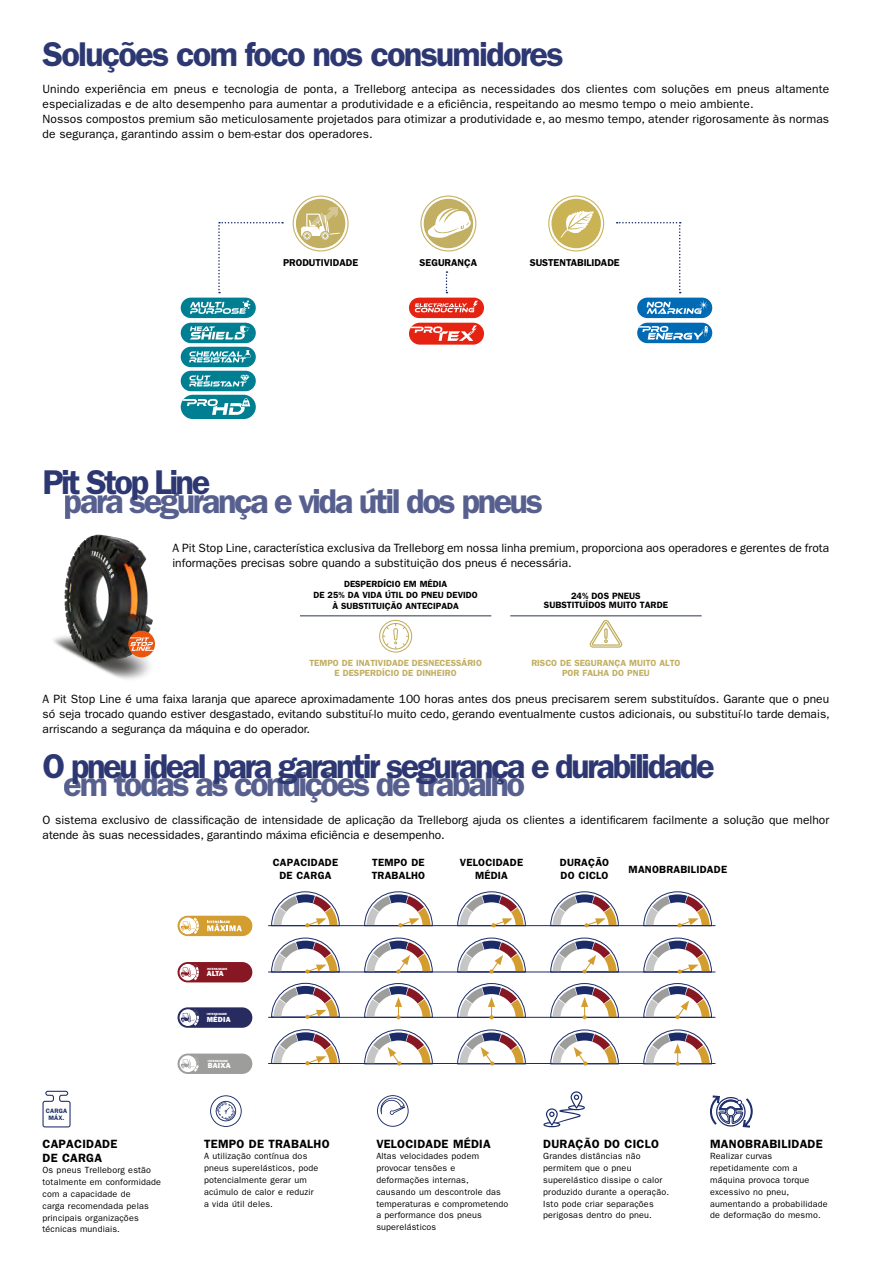
<style>
.page{position:relative;width:893px;height:1263px;background:#fff}
.page>*{position:absolute;margin:0;border:0;box-sizing:border-box;transform-origin:0 0}
.t1{font:600 34.5px "ITC Franklin Gothic Std";letter-spacing:-.075em;color:#2d3873}
.t2{font:600 34.5px "ITC Franklin Gothic Std";letter-spacing:-.055em;color:#2d3873}
.t3{font:12px/15px "ITC Franklin Gothic Std";color:#000}
.t4{font:600 12px/14px "ITC Franklin Gothic Std";letter-spacing:.02em;color:#000}
.t5{font:600 10.5px/13.5px "ITC Franklin Gothic Std";letter-spacing:.02em;color:#000;text-align:center}
.t6{font:600 10.05px "ITC Franklin Gothic Std";color:#000}
.t7{font:600 9.15px/9.1px "ITC Franklin Gothic Std";color:#000;text-align:center}
.t8{font:9px/11.9px "ITC Franklin Gothic Std";letter-spacing:.02em;color:#000}
.t9{font:600 9px/10.8px "ITC Franklin Gothic Std";color:#c1ae60;text-align:center}
.t10{font:600 9px/10.8px "ITC Franklin Gothic Std";color:#000;text-align:center}
.t11{font:7.35px "ITC Franklin Gothic Std Hvy";letter-spacing:.025em;color:#fff}
.t12{font:600 6.3px/6.9px "ITC Franklin Gothic Std";letter-spacing:.02em;color:#1a2b68;text-align:center}
.t13{font:3px "ITC Franklin Gothic Std Hvy";letter-spacing:.02em;color:#fff}
</style>
<div class="page">
<svg style="left:293px;top:196px;width:56px;height:55px"></svg>
<svg style="left:420px;top:196px;width:56px;height:55px"></svg>
<svg style="left:548px;top:196px;width:56px;height:55px"></svg>
<svg style="left:218px;top:222px;width:65px;height:71px"></svg>
<svg style="left:617px;top:222px;width:64px;height:71px"></svg>
<div style="left:637px;top:298px;width:75px;height:20px;background:#006ab4;border-radius:10px"></div>
<svg style="left:647px;top:300px;width:62px;height:14px"></svg>
<div style="left:409px;top:298px;width:75px;height:20px;background:#e42313;border-radius:10px"></div>
<svg style="left:415px;top:301px;width:63px;height:11px"></svg>
<svg style="left:409px;top:323px;width:75px;height:22px;background:#ea5b4f"></svg>
<svg style="left:637px;top:323px;width:75px;height:20px"></svg>
<div style="left:181px;top:298px;width:75px;height:20px;background:#007f92;border-radius:10px"></div>
<svg style="left:190px;top:300px;width:60px;height:14px"></svg>
<svg style="left:181px;top:395px;width:75px;height:24px"></svg>
<svg style="left:446px;top:271px;width:1px;height:22px"></svg>
<div style="left:181px;top:347px;width:75px;height:20px;background:#007f92;border-radius:10px"></div>
<svg style="left:189px;top:350px;width:62px;height:12px"></svg>
<div style="left:181px;top:371px;width:75px;height:20px;background:#007f92;border-radius:10px"></div>
<svg style="left:189px;top:375px;width:60px;height:11px"></svg>
<div style="left:181px;top:323px;width:75px;height:20px;background:#007f92;border-radius:10px"></div>
<svg style="left:190px;top:325px;width:59px;height:14px"></svg>
<img style="left:53px;top:638px;width:97px;height:41px">
<img style="left:57px;top:534px;width:96px;height:133px">
<div style="left:128px;top:631px;width:27px;height:26px;background:#ea560d;border-radius:50%"></div>
<svg style="left:129px;top:637px;width:26px;height:14px"></svg>
<svg style="left:379px;top:620px;width:33px;height:33px"></svg>
<hr style="left:300px;top:616px;width:191px;height:1px;background:#2b3749">
<hr style="left:510px;top:616px;width:192px;height:1px;background:#2b3749">
<svg style="left:589px;top:620px;width:34px;height:28px"></svg>
<hr style="left:268px;top:972px;width:447px;height:1px;background:#1a2b68">
<div style="left:178px;top:962px;width:74px;height:20px;background:#861723;border-radius:10px"></div>
<svg style="left:181px;top:964px;width:18px;height:16px"></svg>
<svg style="left:271px;top:937px;width:69px;height:37px"></svg>
<svg style="left:364px;top:937px;width:69px;height:37px"></svg>
<svg style="left:457px;top:937px;width:69px;height:37px"></svg>
<svg style="left:550px;top:937px;width:69px;height:37px"></svg>
<svg style="left:643px;top:937px;width:69px;height:37px"></svg>
<hr style="left:268px;top:1063px;width:447px;height:1px;background:#1a2b68">
<div style="left:178px;top:1053px;width:74px;height:21px;background:#9d9d9c;border-radius:10px"></div>
<div style="left:180px;top:1055px;width:16px;height:17px;background:#fff;border-radius:50%"></div>
<svg style="left:181px;top:1055px;width:18px;height:17px"></svg>
<svg style="left:271px;top:1029px;width:69px;height:36px"></svg>
<svg style="left:550px;top:1029px;width:69px;height:37px"></svg>
<svg style="left:457px;top:1029px;width:69px;height:37px"></svg>
<svg style="left:364px;top:1029px;width:69px;height:37px"></svg>
<svg style="left:643px;top:1029px;width:69px;height:37px"></svg>
<hr style="left:268px;top:1017px;width:447px;height:1px;background:#1a2b68">
<div style="left:178px;top:1007px;width:74px;height:21px;background:#272b60;border-radius:10px"></div>
<svg style="left:181px;top:1009px;width:18px;height:17px"></svg>
<svg style="left:271px;top:983px;width:69px;height:36px"></svg>
<svg style="left:643px;top:983px;width:69px;height:36px"></svg>
<svg style="left:457px;top:983px;width:69px;height:36px"></svg>
<svg style="left:550px;top:983px;width:69px;height:36px"></svg>
<svg style="left:364px;top:983px;width:69px;height:36px"></svg>
<hr style="left:268px;top:925px;width:447px;height:1px;background:#1a2b68">
<div style="left:178px;top:916px;width:74px;height:20px;background:#d39d2f;border-radius:10px"></div>
<svg style="left:181px;top:917px;width:18px;height:17px"></svg>
<svg style="left:207px;top:921px;width:35px;height:10px"></svg>
<svg style="left:271px;top:891px;width:69px;height:37px"></svg>
<svg style="left:364px;top:891px;width:69px;height:37px"></svg>
<svg style="left:457px;top:891px;width:69px;height:37px"></svg>
<svg style="left:550px;top:891px;width:69px;height:37px"></svg>
<svg style="left:643px;top:891px;width:69px;height:37px"></svg>
<svg style="left:210px;top:1095px;width:32px;height:32px"></svg>
<svg style="left:42px;top:1090px;width:29px;height:38px"></svg>
<svg style="left:543px;top:1091px;width:42px;height:36px"></svg>
<svg style="left:377px;top:1095px;width:32px;height:32px"></svg>
<svg style="left:710px;top:1095px;width:43px;height:33px"></svg>
<h1 class="t2" style="left:43px;top:34px;width:523px">Soluções com foco nos consumidores</h1>
<p class="t3" style="left:43px;top:82px;width:788px">Unindo experiência em pneus e tecnologia de ponta, a Trelleborg antecipa as necessidades dos clientes com soluções em pneus altamente especializadas e de alto desempenho para aumentar a produtividade e a eficiência, respeitando ao mesmo tempo o meio ambiente.<br>Nossos compostos premium são meticulosamente projetados para otimizar a produtividade e, ao mesmo tempo, atender rigorosamente às normas de segurança, garantindo assim o bem-estar dos operadores.</p>
<p class="t6" style="left:283px;top:256px;width:77px">PRODUTIVIDADE</p>
<p class="t6" style="left:420px;top:256px;width:59px">SEGURANÇA</p>
<p class="t6" style="left:530px;top:256px;width:91px">SUSTENTABILIDADE</p>
<h1 class="t1" style="left:43px;top:462px;width:169px">Pit Stop Line</h1>
<h1 class="t1" style="left:64px;top:480px;width:481px">para segurança e vida útil dos pneus</h1>
<p class="t3" style="left:172px;top:540px;width:658px">A Pit Stop Line, característica exclusiva da Trelleborg em nossa linha premium, proporciona aos operadores e gerentes de frota informações precisas sobre quando a substituição dos pneus é necessária.</p>
<p class="t10" style="left:314px;top:579px;width:166px">DESPERDÍCIO EM MÉDIA<br>DE 25% DA VIDA ÚTIL DO PNEU DEVIDO<br>À SUBSTITUIÇÃO ANTECIPADA</p>
<p class="t7" style="left:544px;top:591px;width:126px">24% DOS PNEUS<br>SUBSTITUÍDOS MUITO TARDE</p>
<p class="t9" style="left:309px;top:657px;width:174px">TEMPO DE INATIVIDADE DESNECESSÁRIO<br>E DESPERDÍCIO DE DINHEIRO</p>
<p class="t9" style="left:531px;top:657px;width:151px">RISCO DE SEGURANÇA MUITO ALTO<br>POR FALHA DO PNEU</p>
<p class="t3" style="left:43px;top:691px;width:789px;text-align:justify">A Pit Stop Line é uma faixa laranja que aparece aproximadamente 100 horas antes dos pneus precisarem serem substituídos. Garante que o pneu só seja trocado quando estiver desgastado, evitando substituí-lo muito cedo, gerando eventualmente custos adicionais, ou substituí-lo tarde demais, arriscando a segurança da máquina e do operador.</p>
<h1 class="t1" style="left:43px;top:745px;width:674px">O pneu ideal para garantir segurança e durabilidade</h1>
<h1 class="t1" style="left:64px;top:764px;width:463px">em todas as condições de trabalho</h1>
<p class="t3" style="left:43px;top:812px;width:788px">O sistema exclusivo de classificação de intensidade de aplicação da Trelleborg ajuda os clientes a identificarem facilmente a solução que melhor atende às suas necessidades, garantindo máxima eficiência e desempenho.</p>
<p class="t12" style="left:46px;top:1107px;width:23px">CARGA<br>MÁX.</p>
<p class="t4" style="left:43px;top:1136px;width:76px">CAPACIDADE<br>DE CARGA</p>
<p class="t8" style="left:43px;top:1164px;width:120px">Os pneus Trelleborg estão totalmente em conformidade com a capacidade de<br>carga recomendada pelas principais organizações técnicas mundiais.</p>
<p class="t13" style="left:207px;top:967px;width:22px">INTENSIDADE</p>
<p class="t11" style="left:207px;top:969px;width:19px">ALTA</p>
<p class="t13" style="left:207px;top:1012px;width:22px">INTENSIDADE</p>
<p class="t11" style="left:207px;top:1015px;width:25px">MÉDIA</p>
<p class="t13" style="left:208px;top:1059px;width:22px">INTENSIDADE</p>
<p class="t11" style="left:208px;top:1061px;width:24px">BAIXA</p>
<p class="t5" style="left:273px;top:855px;width:67px">CAPACIDADE<br>DE CARGA</p>
<p class="t5" style="left:372px;top:855px;width:55px;text-align:left">TEMPO DE<br>TRABALHO</p>
<p class="t5" style="left:460px;top:855px;width:65px">VELOCIDADE<br>MÉDIA</p>
<p class="t5" style="left:560px;top:855px;width:51px;text-align:left">DURAÇÃO<br>DO CICLO</p>
<p class="t5" style="left:629px;top:862px;width:100px">MANOBRABILIDADE</p>
<p class="t4" style="left:204px;top:1136px;width:127px">TEMPO DE TRABALHO</p>
<p class="t8" style="left:204px;top:1150px;width:116px">A utilização contínua dos pneus superelásticos, pode potencialmente gerar um acúmulo de calor e reduzir a vida útil deles.</p>
<p class="t4" style="left:376px;top:1136px;width:116px">VELOCIDADE MÉDIA</p>
<p class="t8" style="left:376px;top:1150px;width:134px">Altas velocidades podem provocar tensões e deformações internas, causando um descontrole das temperaturas e comprometendo a performance dos pneus superelásticos</p>
<p class="t4" style="left:543px;top:1136px;width:117px">DURAÇÃO DO CICLO</p>
<p class="t8" style="left:543px;top:1150px;width:127px">Grandes distâncias não permitem que o pneu superelástico dissipe o calor produzido durante a operação.<br>Isto pode criar separações perigosas dentro do pneu.</p>
<p class="t4" style="left:710px;top:1136px;width:114px">MANOBRABILIDADE</p>
<p class="t8" style="left:710px;top:1150px;width:119px">Realizar curvas repetidamente com a máquina provoca torque excessivo no pneu, aumentando a probabilidade de deformação do mesmo.</p>
</div>
